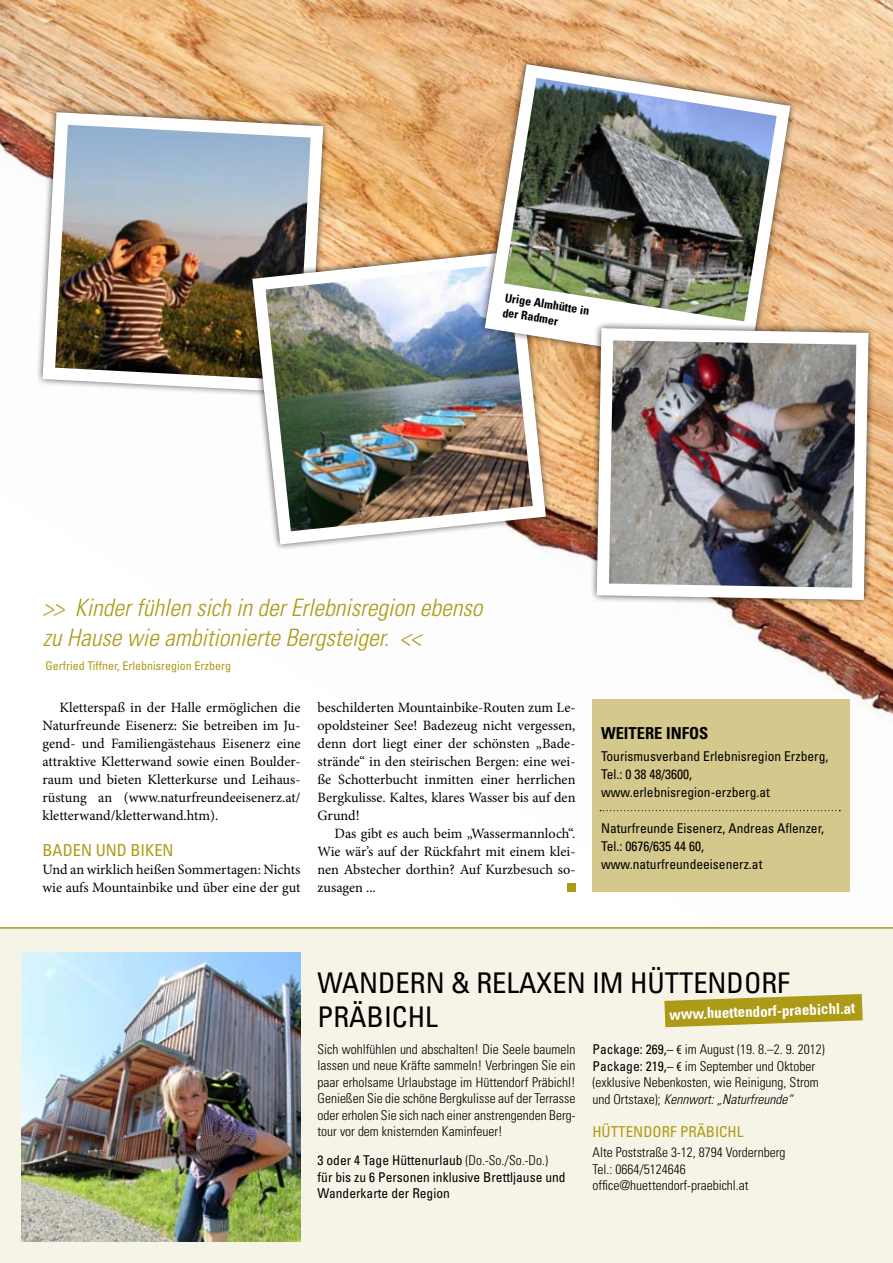
<style>
.page{position:relative;width:893px;height:1263px;background:#fff}
.page>*{position:absolute;margin:0;border:0;box-sizing:border-box;transform-origin:0 0}
.NF_AKTUELL_copy{font:condensed 28.5px/34.2px "Univers";color:#000}
.copy{font:italic 300 condensed 24px/30px "Univers";color:#ad9a17}
.zwiti{font:condensed 16.5px "Univers";color:#ad9a17}
.Kasten_copy{font:700 condensed 16.5px "Univers";color:#000}
.Nachrichten_copy{font:700 condensed 15px "Univers";color:#fff}
.Nachrichten_copy-2{font:condensed 15px "Univers";color:#ad9a17}
.copy_mit_einzug{font:14.25px/18px "Minion Pro";color:#000;text-align:justify}
.copy-2{font:14.25px/18px "Minion Pro";color:#000}
.Nachrichten_copy-3{font:300 condensed 13.5px/16.5px "Univers";color:#000;text-align:justify}
.Kasten_copy-2{font:condensed 13.5px/18px "Univers";color:#000}
.Nachrichten_copy-4{font:condensed 13.5px/16.5px "Univers";color:#000}
.copy-3{font:condensed 12px "Univers";color:#ad9a17}
.Bildtext{font:700 condensed 12px/15px "Univers";color:#000}
.s1{font-weight:300}
.s2{font-weight:400}
.s3{font-family:"Myriad Pro";font-weight:400}
.s4{font-style:italic}
</style>
<div class="page">
<img style="left:0;top:0;width:893px;height:892px">
<div style="left:592px;top:699px;width:258px;height:193px;background:#d5c88c"></div>
<img style="left:36px;top:106px;width:294px;height:293px">
<svg style="left:244px;top:242px;width:310px;height:311px"></svg>
<img style="left:246px;top:244px;width:306px;height:307px">
<img style="left:478px;top:57px;width:319px;height:320px">
<svg style="left:600px;top:810px;width:240px;height:1px"></svg>
<div style="left:567px;top:883px;width:8px;height:9px;background:#ad9a17"></div>
<div style="left:0;top:927px;width:893px;height:336px;background:#f6f3e7"></div>
<img style="left:21px;top:952px;width:279px;height:290px">
<svg style="left:664px;top:994px;width:199px;height:33px;background:#bcac42"></svg>
<img style="left:493px;top:283px;width:261px;height:80px">
<svg style="left:589px;top:320px;width:287px;height:288px"></svg>
<img style="left:591px;top:322px;width:284px;height:284px">
<p class="Bildtext" style="left:506px;top:290px;width:87px;rotate:9deg">Urige Almhütte in der Radmer</p>
<p class="copy" style="left:43px;top:592px;width:441px">&gt;&gt; Kinder fühlen sich in der Erlebnisregion ebenso zu Hause wie ambitionierte Bergsteiger. &lt;&lt;</p>
<p class="copy-3" style="left:46px;top:658px;width:187px">Gerfried Tiffner, Erlebnisregion Erzberg</p>
<p class="copy_mit_einzug" style="left:43px;top:698px;width:259px;text-indent:17px">Kletterspaß in der Halle ermöglichen die Naturfreunde Eisenerz: Sie betreiben im Ju&shy;gend- und Familiengästehaus Eisenerz eine attraktive Kletterwand sowie einen Boulder&shy;raum und bieten Kletterkurse und Leihaus&shy;rüstung an (www.naturfreundeeisenerz.at/ kletterwand/kletterwand.htm).</p>
<p class="zwiti" style="left:43px;top:839px;width:133px">BADEN UND BIKEN</p>
<p class="copy-2" style="left:43px;top:860px;width:259px">Und an wirklich heißen Sommertagen: Nichts wie aufs Mountainbike und über eine der gut</p>
<p class="copy-2" style="left:317px;top:698px;width:259px;text-align:justify">beschilderten Mountainbike-Routen zum Le&shy;opoldsteiner See! Badezeug nicht vergessen, denn dort liegt einer der schönsten „Bade&shy;strände“ in den steirischen Bergen: eine wei&shy;ße Schotterbucht inmitten einer herrlichen Bergkulisse. Kaltes, klares Wasser bis auf den Grund!</p>
<p class="copy_mit_einzug" style="left:317px;top:824px;width:259px;text-indent:17px">Das gibt es auch beim „Wassermannloch“.<br>Wie wär’s auf der Rückfahrt mit einem klei&shy;nen Abstecher dorthin? Auf Kurzbesuch so&shy;zusagen ...</p>
<p class="Kasten_copy" style="left:601px;top:723px;width:109px">WEITERE INFOS</p>
<p class="Kasten_copy-2" style="left:601px;top:747px;width:229px">Tourismusverband Erlebnisregion Erzberg,<br>Tel.: 0 38 48/3600, www.erlebnisregion-erzberg.at</p>
<p class="Kasten_copy-2" style="left:601px;top:819px;width:225px">Naturfreunde Eisenerz, Andreas Aflenzer,<br>Tel.: 0676/635 44 60,</p>
<p class="Kasten_copy-2" style="left:601px;top:855px;width:163px">www.naturfreundeeisenerz.at</p>
<p class="NF_AKTUELL_copy" style="left:317px;top:965px;width:474px">WANDERN &amp; RELAXEN IM HÜTTENDORF<br>PRÄBICHL</p>
<p class="Nachrichten_copy" style="left:669px;top:1005px;width:188px;rotate:-2deg">www.huettendorf-praebichl.at</p>
<p class="Nachrichten_copy-3" style="left:317px;top:1040px;width:259px">Sich wohlfühlen und abschalten! Die Seele baumeln lassen und neue Kräfte sammeln! Verbringen Sie ein paar erholsame Urlaubstage im Hüttendorf Präbichl!<br>Genießen Sie die schöne Bergkulisse auf der Terrasse oder erholen Sie sich nach einer anstrengenden Berg&shy;tour vor dem knisternden Kaminfeuer!</p>
<p class="Nachrichten_copy-4" style="left:317px;top:1152px;width:250px">3 oder 4 Tage Hüttenurlaub <span class="s1">(Do.-So./So.-Do.) </span>für bis zu 6 Personen inklusive Brettljause und<br>Wanderkarte der Region</p>
<p class="Nachrichten_copy-3" style="left:592px;top:1041px;width:234px"><span class="s2">Package: 269,–</span> <span class="s3">€</span> im August (19. 8.–2. 9. 2012)</p>
<p class="Nachrichten_copy-3" style="left:592px;top:1057px;width:224px"><span class="s2">Package: 219,–</span> <span class="s3">€</span> im September und Oktober</p>
<p class="Nachrichten_copy-3" style="left:592px;top:1074px;width:228px">(exklusive Nebenkosten, wie Reinigung, Strom und Ortstaxe); <span class="s4">Kennwort: „Naturfreunde“</span></p>
<p class="Nachrichten_copy-2" style="left:592px;top:1122px;width:152px">HÜTTENDORF PRÄBICHL</p>
<p class="Nachrichten_copy-3" style="left:592px;top:1144px;width:194px">Alte Poststraße 3-12, 8794 Vordernberg</p>
<p class="Nachrichten_copy-3" style="left:592px;top:1160px;width:95px">Tel.: 0664/5124646</p>
<p class="Nachrichten_copy-3" style="left:592px;top:1177px;width:158px">office@huettendorf-praebichl.at</p>
</div>
